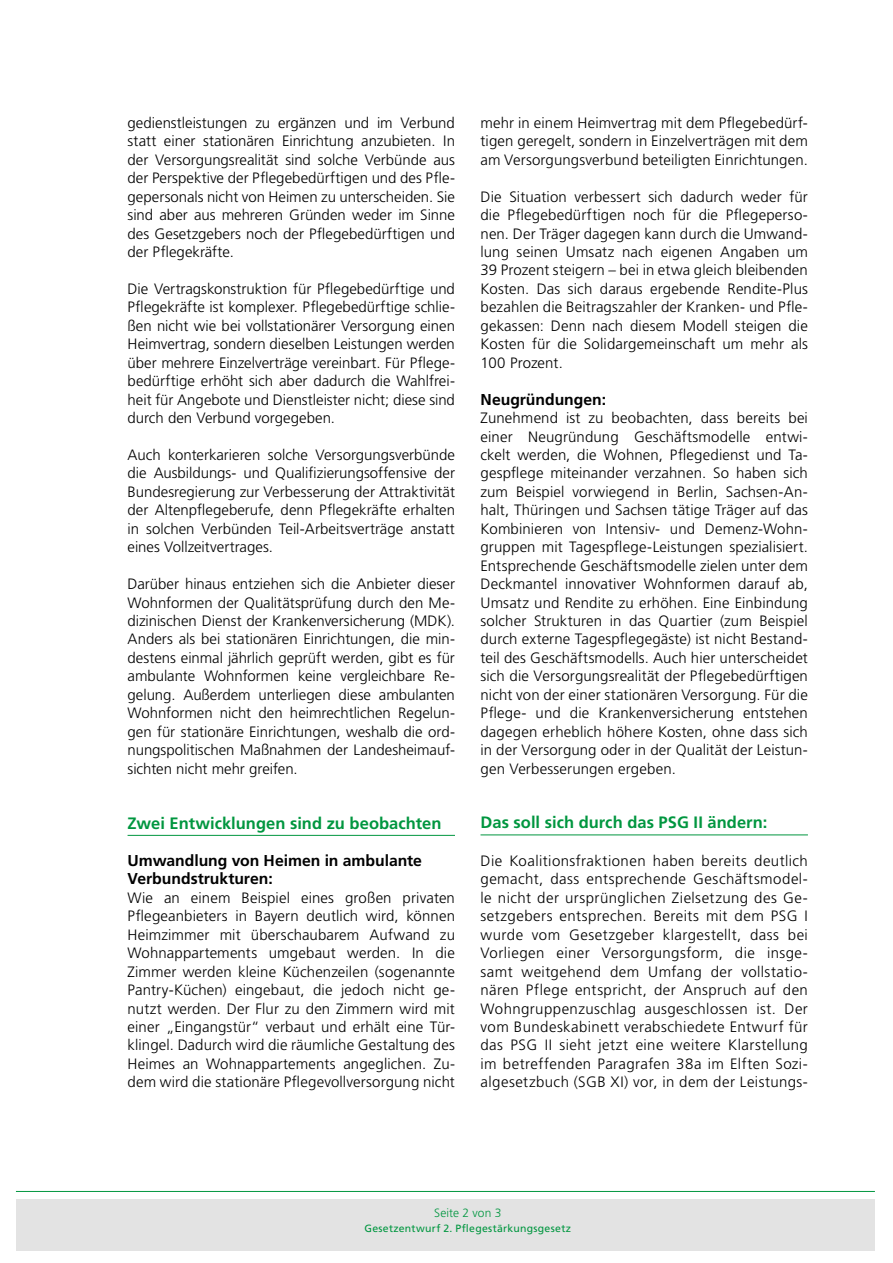
<style>
.page{position:relative;width:893px;height:1263px;background:#fff}
.page>*{position:absolute;margin:0;border:0;box-sizing:border-box;transform-origin:0 0}
.Zwischenhead{font:700 16.5px "Frutiger LT";color:#00963f}
.Zwischenhead_2{font:700 15.75px/18.5px "Frutiger LT";color:#000}
.Fließtext{font:700 15.75px "Frutiger LT";color:#000}
.Fließtext-2{font:300 15px/18.5px "Frutiger LT";letter-spacing:.005em;color:#000;text-align:justify}
.t1{font:300 12px "Frutiger LT";letter-spacing:.005em;color:#00963f}
.t2{font:10.5px "Frutiger LT";letter-spacing:.03em;color:#00963f}
</style>
<div class="page">
<hr style="left:128px;top:835px;width:327px;height:1px;background:#00963f">
<hr style="left:480px;top:834px;width:328px;height:1px;background:#00963f">
<div style="left:16px;top:1199px;width:859px;height:51px;background:#e3e3e3"></div>
<hr style="left:16px;top:1191px;width:859px;height:1px;background:#00963f">
<p class="Fließtext-2" style="left:128px;top:114px;width:329px">gedienstleistungen zu ergänzen und im Verbund statt einer stationären Einrichtung anzubieten. In der Versorgungsrealität sind solche Verbünde aus der Perspektive der Pflegebedürftigen und des Pfle&shy;gepersonals nicht von Heimen zu unterscheiden. Sie sind aber aus mehreren Gründen weder im Sinne des Gesetzgebers noch der Pflegebedürftigen und der Pflegekräfte.</p>
<p class="Fließtext-2" style="left:128px;top:280px;width:329px">Die Vertragskonstruktion für Pflegebedürftige und Pflegekräfte ist komplexer. Pflegebedürftige schlie&shy;ßen nicht wie bei vollstationärer Versorgung einen Heimvertrag, sondern dieselben Leistungen werden über mehrere Einzelverträge vereinbart. Für Pflege&shy;bedürftige erhöht sich aber dadurch die Wahlfrei&shy;heit für Angebote und Dienstleister nicht; diese sind durch den Verbund vorgegeben.</p>
<p class="Fließtext-2" style="left:128px;top:446px;width:329px">Auch konterkarieren solche Versorgungsverbünde die Ausbildungs- und Qualifizierungsoffensive der Bundesregierung zur Verbesserung der Attraktivität der Altenpflegeberufe, denn Pflegekräfte erhalten in solchen Verbünden Teil-Arbeitsverträge anstatt eines Vollzeitvertrages.</p>
<p class="Fließtext-2" style="left:128px;top:575px;width:329px">Darüber hinaus entziehen sich die Anbieter dieser Wohnformen der Qualitätsprüfung durch den Me&shy;dizinischen Dienst der Krankenversicherung (MDK).<br>Anders als bei stationären Einrichtungen, die min&shy;destens einmal jährlich geprüft werden, gibt es für ambulante Wohnformen keine vergleichbare Re&shy;gelung. Außerdem unterliegen diese ambulanten Wohnformen nicht den heimrechtlichen Regelun&shy;gen für stationäre Einrichtungen, weshalb die ord&shy;nungspolitischen Maßnahmen der Landesheimauf&shy;sichten nicht mehr greifen.</p>
<p class="Zwischenhead" style="left:128px;top:813px;width:315px">Zwei Entwicklungen sind zu beobachten</p>
<p class="Zwischenhead_2" style="left:128px;top:851px;width:296px">Umwandlung von Heimen in ambulante<br>Verbundstrukturen:</p>
<p class="Fließtext-2" style="left:128px;top:889px;width:329px">Wie an einem Beispiel eines großen privaten Pflegeanbieters in Bayern deutlich wird, können Heimzimmer mit überschaubarem Aufwand zu Wohnappartements umgebaut werden. In die Zimmer werden kleine Küchenzeilen (sogenannte Pantry-Küchen) eingebaut, die jedoch nicht ge&shy;nutzt werden. Der Flur zu den Zimmern wird mit einer „Eingangstür“ verbaut und erhält eine Tür&shy;klingel. Dadurch wird die räumliche Gestaltung des Heimes an Wohnappartements angeglichen. Zu&shy;dem wird die stationäre Pflegevollversorgung nicht</p>
<p class="Fließtext-2" style="left:480px;top:114px;width:329px">mehr in einem Heimvertrag mit dem Pflegebedürf&shy;tigen geregelt, sondern in Einzelverträgen mit dem am Versorgungsverbund beteiligten Einrichtungen.</p>
<p class="Fließtext-2" style="left:480px;top:187px;width:329px">Die Situation verbessert sich dadurch weder für die Pflegebedürftigen noch für die Pflegeperso&shy;nen. Der Träger dagegen kann durch die Umwand&shy;lung seinen Umsatz nach eigenen Angaben um 39 Prozent steigern – bei in etwa gleich bleibenden Kosten. Das sich daraus ergebende Rendite-Plus bezahlen die Beitragszahler der Kranken- und Pfle&shy;gekassen: Denn nach diesem Modell steigen die Kosten für die Solidargemeinschaft um mehr als 100 Prozent.</p>
<p class="Fließtext" style="left:480px;top:390px;width:127px">Neugründungen:</p>
<p class="Fließtext-2" style="left:480px;top:409px;width:329px">Zunehmend ist zu beobachten, dass bereits bei einer Neugründung Geschäftsmodelle entwi&shy;ckelt werden, die Wohnen, Pflegedienst und Ta&shy;gespflege miteinander verzahnen. So haben sich zum Beispiel vorwiegend in Berlin, Sachsen-An&shy;halt, Thüringen und Sachsen tätige Träger auf das Kombinieren von Intensiv- und Demenz-Wohn&shy;gruppen mit Tagespflege-Leistungen spezialisiert.<br>Entsprechende Geschäftsmodelle zielen unter dem Deckmantel innovativer Wohnformen darauf ab, Umsatz und Rendite zu erhöhen. Eine Einbindung solcher Strukturen in das Quartier (zum Beispiel durch externe Tagespflegegäste) ist nicht Bestand&shy;teil des Geschäftsmodells. Auch hier unterscheidet sich die Versorgungsrealität der Pflegebedürftigen nicht von der einer stationären Versorgung. Für die Pflege- und die Krankenversicherung entstehen dagegen erheblich höhere Kosten, ohne dass sich in der Versorgung oder in der Qualität der Leistun&shy;gen Verbesserungen ergeben.</p>
<p class="Zwischenhead" style="left:480px;top:813px;width:288px">Das soll sich durch das PSG II ändern:</p>
<p class="Fließtext-2" style="left:480px;top:852px;width:329px">Die Koalitionsfraktionen haben bereits deutlich gemacht, dass entsprechende Geschäftsmodel&shy;le nicht der ursprünglichen Zielsetzung des Ge&shy;setzgebers entsprechen. Bereits mit dem PSG I wurde vom Gesetzgeber klargestellt, dass bei Vorliegen einer Versorgungsform, die insge&shy;samt weitgehend dem Umfang der vollstatio&shy;nären Pflege entspricht, der Anspruch auf den Wohngruppenzuschlag ausgeschlossen ist. Der vom Bundeskabinett verabschiedete Entwurf für das PSG II sieht jetzt eine weitere Klarstellung im betreffenden Paragrafen 38a im Elften Sozi&shy;algesetzbuch (SGB XI) vor, in dem der Leistungs-</p>
<p class="t1" style="left:434px;top:1206px;width:69px">Seite 2 von 3</p>
<p class="t2" style="left:364px;top:1222px;width:208px">Gesetzentwurf 2. Pflegestärkungsgesetz</p>
</div>
